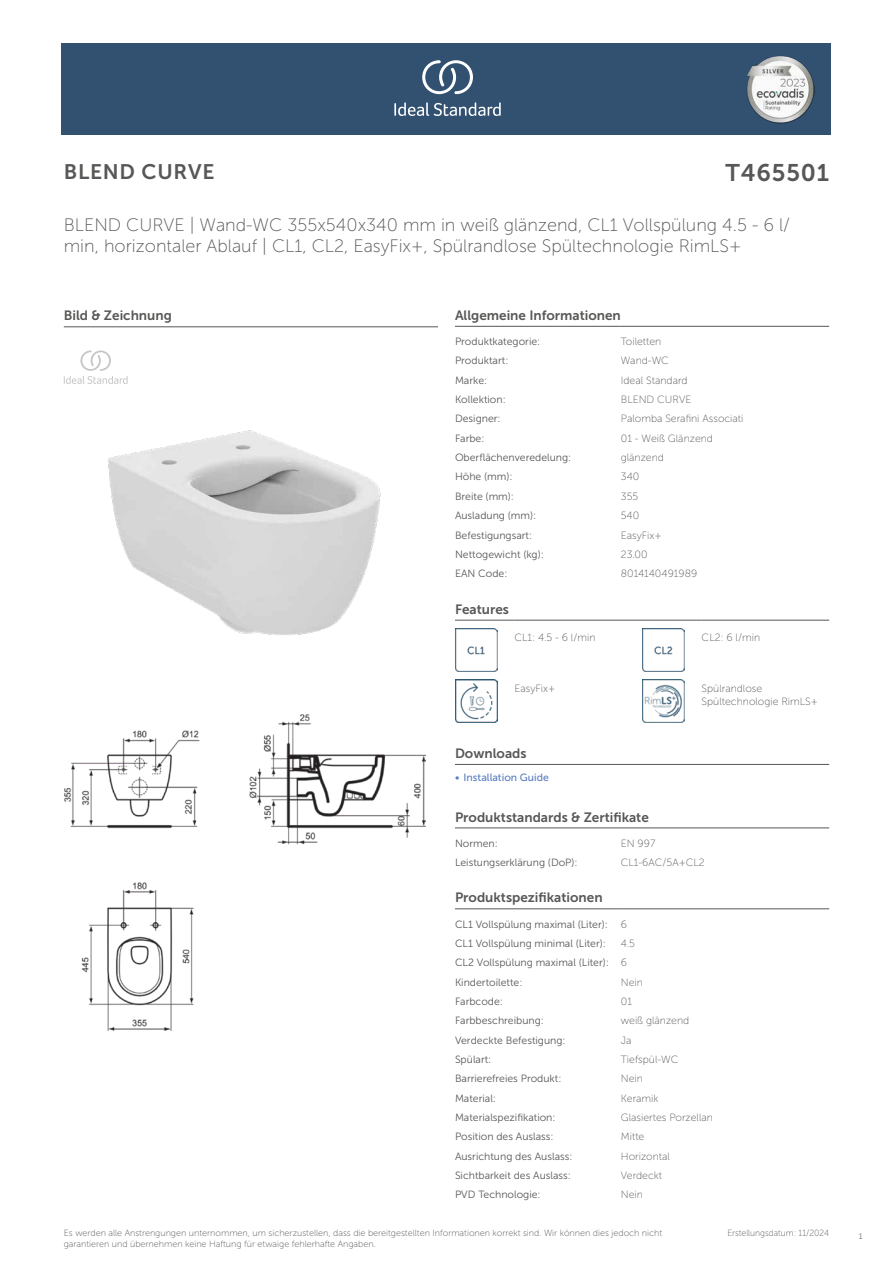
<style>
.page{position:relative;width:893px;height:1263px;background:#fff}
.page>*{position:absolute;margin:0;border:0;box-sizing:border-box;transform-origin:0 0}
.t1{font:24px "Museo Sans 700";letter-spacing:.035em;color:#575756}
.t2{font:21px "Museo Sans 700";letter-spacing:.035em;color:#575756}
.t3{font:18px/21.6px "Museo Sans 100";color:#575756}
.t4{font:13.5px "Museo Sans 700";color:#575756}
.t5{font:10.5px/19.4px "Museo Sans 300";color:#575756}
.t6{font:10.5px/12.6px "Museo Sans 100";color:#575756}
.t7{font:10.5px "Museo Sans 500";color:#5b7ebf}
.t8{font:9px/10.8px "Museo Sans 100";color:#575756}
.t9{font:9px "Museo Sans 100";color:#575756;scale:.95 1}
.t10{font:300 9px "Calibri";color:#575756;scale:.95 1}
.s1{font-family:"Museo Sans 100"}
</style>
<div class="page">
<div style="left:62px;top:43px;width:769px;height:91px;background:#325070"></div>
<hr style="left:455px;top:326px;width:166px;height:1px;background:#575756">
<hr style="left:621px;top:326px;width:208px;height:1px;background:#575756">
<hr style="left:455px;top:620px;width:59px;height:1px;background:#575756">
<hr style="left:514px;top:620px;width:128px;height:1px;background:#575756">
<hr style="left:642px;top:620px;width:60px;height:1px;background:#575756">
<hr style="left:702px;top:620px;width:127px;height:1px;background:#575756">
<img style="left:455px;top:629px;width:42px;height:42px">
<img style="left:642px;top:629px;width:43px;height:42px">
<img style="left:455px;top:680px;width:42px;height:42px">
<img style="left:642px;top:680px;width:43px;height:42px">
<hr style="left:455px;top:764px;width:187px;height:1px;background:#575756">
<hr style="left:642px;top:764px;width:187px;height:1px;background:#575756">
<hr style="left:455px;top:828px;width:166px;height:1px;background:#575756">
<hr style="left:621px;top:828px;width:208px;height:1px;background:#575756">
<hr style="left:455px;top:908px;width:166px;height:1px;background:#575756">
<hr style="left:621px;top:908px;width:208px;height:1px;background:#575756">
<img style="left:64px;top:714px;width:361px;height:316px">
<hr style="left:64px;top:327px;width:374px;height:1px;background:#575756">
<svg style="left:64px;top:350px;width:64px;height:34px"></svg>
<img style="left:108px;top:430px;width:273px;height:205px">
<svg style="left:394px;top:102px;width:107px;height:14px"></svg>
<svg style="left:422px;top:60px;width:51px;height:34px"></svg>
<img style="left:746px;top:56px;width:68px;height:67px">
<h2 class="t2" style="left:64px;top:160px;width:152px">BLEND CURVE</h2>
<h1 class="t1" style="left:726px;top:160px;width:105px">T465501</h1>
<h3 class="t3" style="left:64px;top:214px;width:728px">BLEND CURVE | Wand-WC 355x540x340 mm in weiß glänzend, CL1 Vollspülung 4.5 - 6 l/ min, horizontaler Ablauf | CL1, CL2, EasyFix+, Spülrandlose Spültechnologie RimLS+</h3>
<p class="t4" style="left:64px;top:308px;width:110px">Bild &amp; Zeichnung</p>
<p class="t4" style="left:455px;top:308px;width:167px">Allgemeine Informationen</p>
<p class="t5" style="left:455px;top:332px;width:87px">Produktkategorie:</p>
<p class="t6" style="left:621px;top:335px;width:42px">Toiletten</p>
<p class="t5" style="left:455px;top:351px;width:55px">Produktart:</p>
<p class="t6" style="left:621px;top:355px;width:50px">Wand-WC</p>
<p class="t5" style="left:455px;top:370px;width:34px">Marke:</p>
<p class="t6" style="left:621px;top:374px;width:68px">Ideal Standard</p>
<p class="t5" style="left:455px;top:390px;width:52px">Kollektion:</p>
<p class="t6" style="left:621px;top:393px;width:72px">BLEND CURVE</p>
<p class="t5" style="left:455px;top:409px;width:47px">Designer:</p>
<p class="t6" style="left:621px;top:413px;width:124px">Palomba Serafini Associati</p>
<p class="t5" style="left:455px;top:429px;width:31px">Farbe:</p>
<p class="t6" style="left:621px;top:432px;width:94px">01 - Weiß Glänzend</p>
<p class="t5" style="left:455px;top:448px;width:118px">Oberflächenveredelung:</p>
<p class="t6" style="left:621px;top:451px;width:45px">glänzend</p>
<p class="t5" style="left:455px;top:467px;width:59px">Höhe (mm):</p>
<p class="t6" style="left:621px;top:471px;width:20px">340</p>
<p class="t5" style="left:455px;top:487px;width:61px">Breite (mm):</p>
<p class="t6" style="left:621px;top:490px;width:19px">355</p>
<p class="t5" style="left:455px;top:506px;width:83px">Ausladung (mm):</p>
<p class="t6" style="left:621px;top:509px;width:20px">540</p>
<p class="t5" style="left:455px;top:525px;width:79px">Befestigungsart:</p>
<p class="t6" style="left:621px;top:529px;width:42px">EasyFix+</p>
<p class="t5" style="left:455px;top:545px;width:90px">Nettogewicht (kg):</p>
<p class="t6" style="left:621px;top:548px;width:28px">23.00</p>
<p class="t5" style="left:455px;top:564px;width:54px">EAN Code:</p>
<p class="t6" style="left:621px;top:567px;width:78px">8014140491989</p>
<p class="t4" style="left:455px;top:602px;width:55px">Features</p>
<p class="t6" style="left:514px;top:631px;width:82px">CL1: 4.5 - 6 l/min</p>
<p class="t6" style="left:702px;top:631px;width:60px">CL2: 6 l/min</p>
<p class="t6" style="left:514px;top:682px;width:42px">EasyFix+</p>
<p class="t6" style="left:702px;top:682px;width:118px">Spülrandlose<br>Spültechnologie RimLS+</p>
<p class="t4" style="left:455px;top:746px;width:73px">Downloads</p>
<p class="t7" style="left:455px;top:772px;width:95px">• Installation Guide</p>
<p class="t4" style="left:455px;top:809px;width:195px">Produktstandards &amp; Zertifikate</p>
<p class="t5" style="left:455px;top:833px;width:44px">Normen:</p>
<p class="t6" style="left:621px;top:837px;width:36px">EN 997</p>
<p class="t5" style="left:455px;top:853px;width:124px">Leistungserklärung (DoP):</p>
<p class="t6" style="left:621px;top:856px;width:85px">CL1-6AC/5A+CL2</p>
<p class="t4" style="left:455px;top:890px;width:149px">Produktspezifikationen</p>
<p class="t5" style="left:455px;top:914px;width:174px">CL1 Vollspülung maximal (Liter): <span class="s1">6<br></span>CL1 Vollspülung minimal (Liter):</p>
<p class="t6" style="left:621px;top:937px;width:16px">4.5</p>
<p class="t5" style="left:455px;top:953px;width:174px">CL2 Vollspülung maximal (Liter): <span class="s1">6<br></span>Kindertoilette:</p>
<p class="t6" style="left:621px;top:976px;width:24px">Nein</p>
<p class="t5" style="left:455px;top:992px;width:49px">Farbcode:</p>
<p class="t6" style="left:621px;top:995px;width:13px">01</p>
<p class="t5" style="left:455px;top:1011px;width:90px">Farbbeschreibung:</p>
<p class="t6" style="left:621px;top:1014px;width:70px">weiß glänzend</p>
<p class="t5" style="left:455px;top:1030px;width:112px">Verdeckte Befestigung:</p>
<p class="t6" style="left:621px;top:1034px;width:12px">Ja</p>
<p class="t5" style="left:455px;top:1050px;width:38px">Spülart:</p>
<p class="t6" style="left:621px;top:1053px;width:59px">Tiefspül-WC</p>
<p class="t5" style="left:455px;top:1069px;width:108px">Barrierefreies Produkt:</p>
<p class="t6" style="left:621px;top:1072px;width:24px">Nein</p>
<p class="t5" style="left:455px;top:1088px;width:43px">Material:</p>
<p class="t6" style="left:621px;top:1092px;width:39px">Keramik</p>
<p class="t5" style="left:455px;top:1108px;width:102px">Materialspezifikation:</p>
<p class="t6" style="left:621px;top:1111px;width:94px">Glasiertes Porzellan</p>
<p class="t5" style="left:455px;top:1127px;width:100px">Position des Auslass:</p>
<p class="t6" style="left:621px;top:1130px;width:25px">Mitte</p>
<p class="t5" style="left:455px;top:1146px;width:119px">Ausrichtung des Auslass:</p>
<p class="t6" style="left:621px;top:1150px;width:51px">Horizontal</p>
<p class="t5" style="left:455px;top:1166px;width:117px">Sichtbarkeit des Auslass:</p>
<p class="t6" style="left:621px;top:1169px;width:43px">Verdeckt</p>
<p class="t5" style="left:455px;top:1185px;width:87px">PVD Technologie:</p>
<p class="t6" style="left:621px;top:1189px;width:24px">Nein</p>
<p class="t8" style="left:64px;top:1227px;width:600px">Es werden alle Anstrengungen unternommen, um sicherzustellen, dass die bereitgestellten Informationen korrekt sind. Wir können dies jedoch nicht garantieren und übernehmen keine Haftung für etwaige fehlerhafte Angaben.</p>
<p class="t9" style="left:727px;top:1228px;width:109px">Erstellungsdatum: 11/2024</p>
<p class="t10" style="left:858px;top:1230px;width:6px">1</p>
</div>
